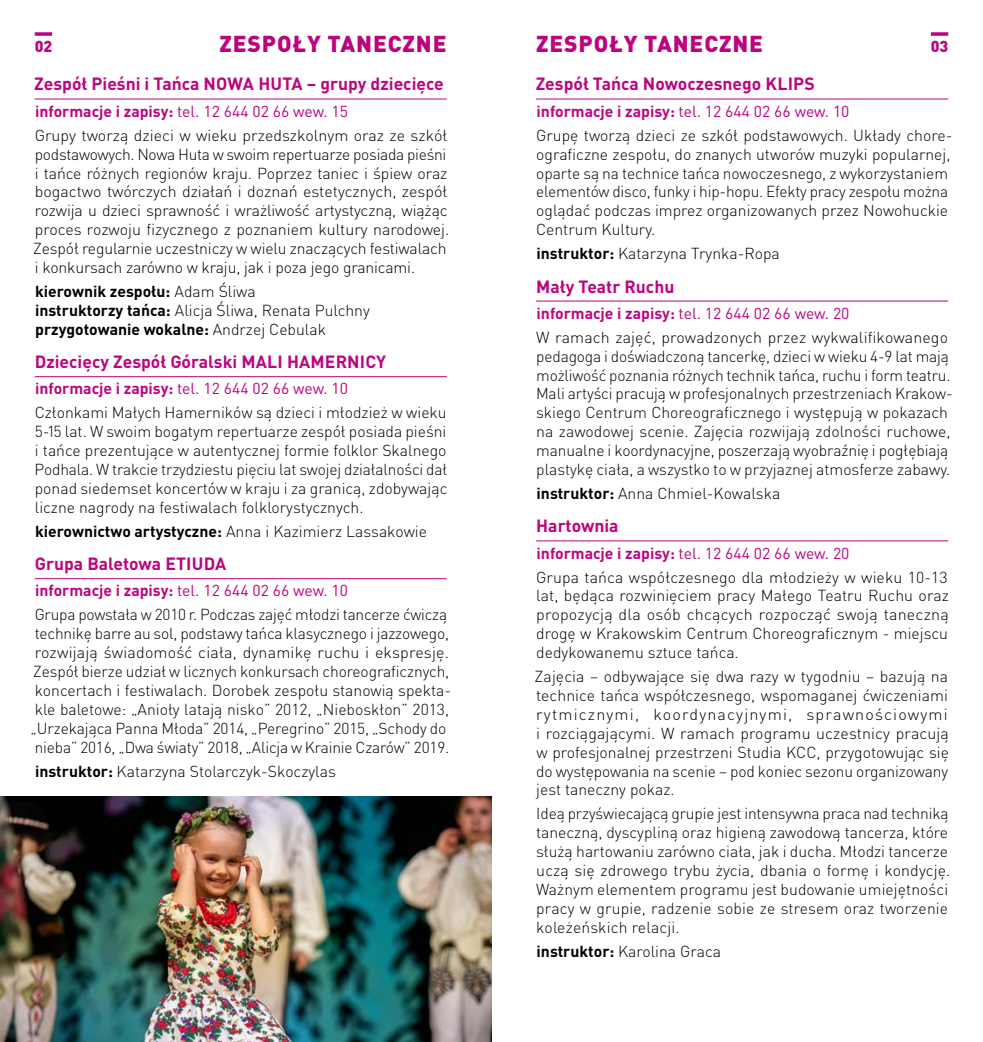
<style>
.page{position:relative;width:983px;height:1042px;background:#fff}
.page>*{position:absolute;margin:0;border:0;box-sizing:border-box;transform-origin:0 0}
.t1{font:900 22.75px "DIN Pro";letter-spacing:.04em;color:#bc047f}
.t2{font:700 17.5px "DIN Pro";color:#bc047f}
.t3{font:300 15.75px/18.9px "DIN Pro";letter-spacing:-.005em;color:#000}
.t4{font:700 15.75px/18.9px "DIN Pro";color:#000}
.t5{font:900 15.75px "DIN Pro";color:#bc047f}
.s1{font-weight:700;color:#bc047f}
.s2{font-weight:400;color:#bc047f}
.s3{font-weight:300}
.s4{font-weight:700}
</style>
<div class="page">
<svg style="left:35px;top:32px;width:17px;height:4px"></svg>
<svg style="left:930px;top:32px;width:17px;height:4px"></svg>
<hr style="left:35px;top:99px;width:411px;height:1px;background:#bc047f">
<hr style="left:35px;top:376px;width:411px;height:1px;background:#bc047f">
<hr style="left:35px;top:578px;width:411px;height:1px;background:#bc047f">
<hr style="left:536px;top:99px;width:411px;height:1px;background:#bc047f">
<hr style="left:536px;top:301px;width:411px;height:1px;background:#bc047f">
<hr style="left:536px;top:540px;width:411px;height:1px;background:#bc047f">
<img style="left:0;top:796px;width:491px;height:246px">
<p class="t5" style="left:35px;top:36px;width:19px">02</p>
<h1 class="t1" style="left:219px;top:28px;width:228px">ZESPOŁY TANECZNE</h1>
<p class="t5" style="left:930px;top:36px;width:19px">03</p>
<p class="t2" style="left:34px;top:72px;width:411px">Zespół Pieśni i Tańca NOWA HUTA – grupy dziecięce</p>
<p class="t3" style="left:35px;top:99px;width:414px;line-height:23.8px"><span class="s1">informacje i zapisy:</span> <span class="s2">tel. 12 644 02 66 wew. 15<br></span>Grupy tworzą dzieci w wieku przedszkolnym oraz ze szkół</p>
<p class="t3" style="left:33px;top:144px;width:417px">podstawowych. Nowa Huta w swoim repertuarze posiada pieśni i tańce różnych regionów kraju. Poprzez taniec i śpiew oraz bogactwo twórczych działań i doznań estetycznych, zespół rozwija u dzieci sprawność i wrażliwość artystyczną, wiążąc proces rozwoju fizycznego z poznaniem kultury narodowej.<br>Zespół regularnie uczestniczy w wielu znaczących festiwalach i konkursach zarówno w kraju, jak i poza jego granicami.</p>
<p class="t4" style="left:35px;top:281px;width:336px">kierownik zespołu: <span class="s3">Adam Śliwa<br></span>instruktorzy tańca: <span class="s3">Alicja Śliwa, Renata Pulchny </span>przygotowanie wokalne: <span class="s3">Andrzej Cebulak</span></p>
<p class="t2" style="left:35px;top:350px;width:353px">Dziecięcy Zespół Góralski MALI HAMERNICY</p>
<p class="t3" style="left:35px;top:376px;width:413px;line-height:23.8px"><span class="s1">informacje i zapisy:</span> <span class="s2">tel. 12 644 02 66 wew. 10<br></span>Członkami Małych Hamerników są dzieci i młodzież w wieku</p>
<p class="t3" style="left:35px;top:421px;width:414px;text-align:justify">5-15 lat. W swoim bogatym repertuarze zespół posiada pieśni i tańce prezentujące w autentycznej formie folklor Skalnego Podhala. W trakcie trzydziestu pięciu lat swojej działalności dał ponad siedemset koncertów w kraju i za granicą, zdobywając liczne nagrody na festiwalach folklorystycznych.</p>
<p class="t4" style="left:35px;top:521px;width:393px">kierownictwo artystyczne: <span class="s3">Anna i Kazimierz Lassakowie</span></p>
<p class="t2" style="left:35px;top:552px;width:193px">Grupa Baletowa ETIUDA</p>
<p class="t3" style="left:35px;top:578px;width:414px;line-height:23.8px"><span class="s1">informacje i zapisy:</span> <span class="s2">tel. 12 644 02 66 wew. 10<br></span>Grupa powstała w 2010 r. Podczas zajęć młodzi tancerze ćwiczą</p>
<p class="t3" style="left:31px;top:623px;width:422px">technikę barre au sol, podstawy tańca klasycznego i jazzowego, rozwijają świadomość ciała, dynamikę ruchu i ekspresję.<br>Zespół bierze udział w licznych konkursach choreograficznych, koncertach i festiwalach. Dorobek zespołu stanowią spekta&shy;kle baletowe: „Anioły latają nisko” 2012, „Nieboskłon” 2013, „Urzekająca Panna Młoda” 2014, „Peregrino” 2015, „Schody do nieba” 2016, „Dwa światy” 2018, „Alicja w Krainie Czarów” 2019.</p>
<p class="t3" style="left:35px;top:761px;width:302px"><span class="s4">instruktor:</span> Katarzyna Stolarczyk-Skoczylas</p>
<h1 class="t1" style="left:536px;top:28px;width:228px">ZESPOŁY TANECZNE</h1>
<p class="t2" style="left:535px;top:72px;width:280px">Zespół Tańca Nowoczesnego KLIPS</p>
<p class="t3" style="left:536px;top:99px;width:418px;line-height:23.8px"><span class="s1">informacje i zapisy:</span> <span class="s2">tel. 12 644 02 66 wew. 10<br></span>Grupę tworzą dzieci ze szkół podstawowych. Układy chore-</p>
<p class="t3" style="left:536px;top:144px;width:416px">ograficzne zespołu, do znanych utworów muzyki popularnej, oparte są na technice tańca nowoczesnego, z wykorzystaniem elementów disco, funky i hip-hopu. Efekty pracy zespołu można oglądać podczas imprez organizowanych przez Nowohuckie Centrum Kultury.</p>
<p class="t3" style="left:536px;top:243px;width:245px"><span class="s4">instruktor:</span> Katarzyna Trynka-Ropa</p>
<p class="t2" style="left:536px;top:274px;width:139px">Mały Teatr Ruchu</p>
<p class="t3" style="left:536px;top:301px;width:413px;line-height:23.8px"><span class="s1">informacje i zapisy:</span> <span class="s2">tel. 12 644 02 66 wew. 20<br></span>W ramach zajęć, prowadzonych przez wykwalifikowanego</p>
<p class="t3" style="left:536px;top:346px;width:418px">pedagoga i doświadczoną tancerkę, dzieci w wieku 4-9 lat mają możliwość poznania różnych technik tańca, ruchu i form teatru.<br>Mali artyści pracują w profesjonalnych przestrzeniach Krakow&shy;skiego Centrum Choreograficznego i występują w pokazach na zawodowej scenie. Zajęcia rozwijają zdolności ruchowe, manualne i koordynacyjne, poszerzają wyobraźnię i pogłębiają plastykę ciała, a wszystko to w przyjaznej atmosferze zabawy.</p>
<p class="t3" style="left:536px;top:483px;width:245px"><span class="s4">instruktor:</span> Anna Chmiel-Kowalska</p>
<p class="t2" style="left:536px;top:514px;width:84px">Hartownia</p>
<p class="t3" style="left:536px;top:540px;width:413px;line-height:23.8px"><span class="s1">informacje i zapisy:</span> <span class="s2">tel. 12 644 02 66 wew. 20<br></span>Grupa tańca współczesnego dla młodzieży w wieku 10-13</p>
<p class="t3" style="left:536px;top:586px;width:414px;text-align:justify">lat, będąca rozwinięciem pracy Małego Teatru Ruchu oraz propozycją dla osób chcących rozpocząć swoją taneczną drogę w Krakowskim Centrum Choreograficznym - miejscu dedykowanemu sztuce tańca.</p>
<p class="t3" style="left:534px;top:666px;width:415px;text-align:justify">Zajęcia – odbywające się dwa razy w tygodniu – bazują na technice tańca współczesnego, wspomaganej ćwiczeniami rytmicznymi, koordynacyjnymi, sprawnościowymi i rozciągającymi. W ramach programu uczestnicy pracują w profesjonalnej przestrzeni Studia KCC, przygotowując się do występowania na scenie – pod koniec sezonu organizowany jest taneczny pokaz.</p>
<p class="t3" style="left:536px;top:803px;width:416px">Ideą przyświecającą grupie jest intensywna praca nad techniką taneczną, dyscypliną oraz higieną zawodową tancerza, które służą hartowaniu zarówno ciała, jak i ducha. Młodzi tancerze uczą się zdrowego trybu życia, dbania o formę i kondycję.<br>Ważnym elementem programu jest budowanie umiejętności pracy w grupie, radzenie sobie ze stresem oraz tworzenie koleżeńskich relacji.</p>
<p class="t3" style="left:536px;top:941px;width:186px"><span class="s4">instruktor:</span> Karolina Graca</p>
</div>
